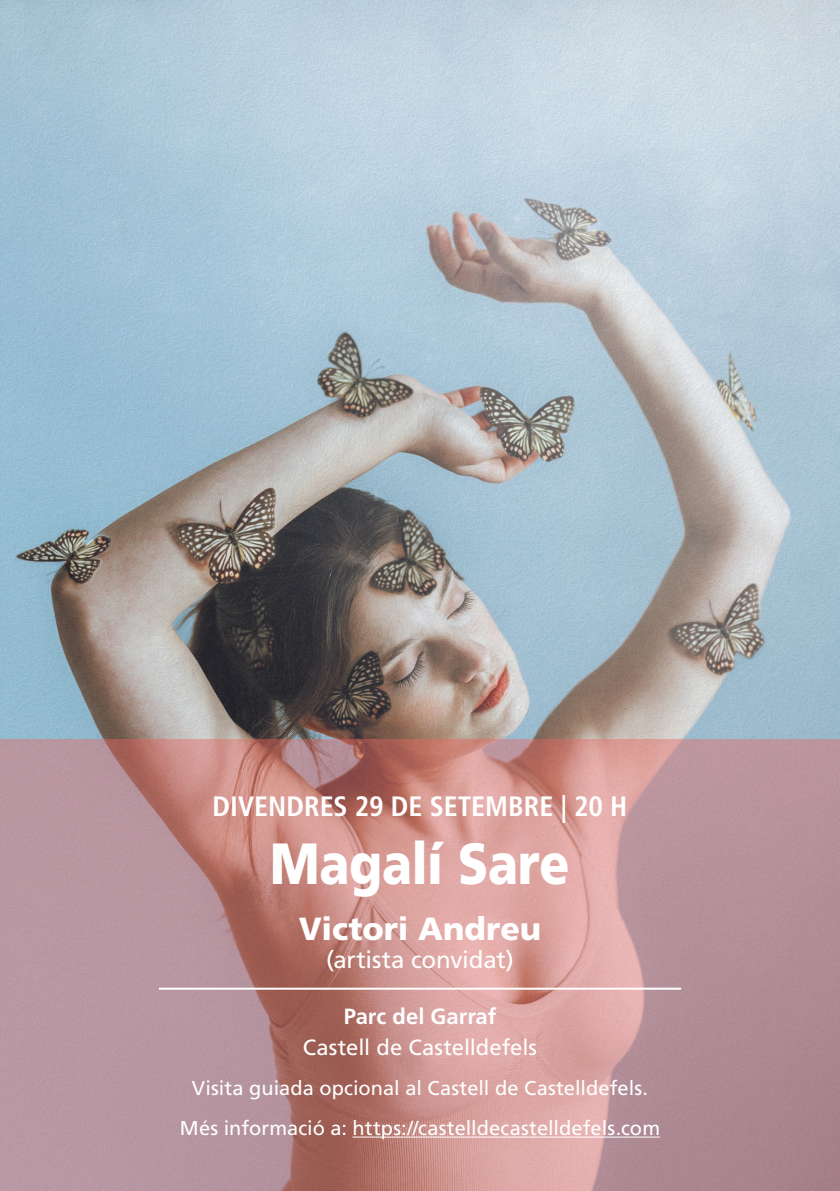
<style>
.page{position:relative;width:840px;height:1191px;background:#fff}
.page>*{position:absolute;margin:0;border:0;box-sizing:border-box;transform-origin:0 0}
.t1{font:900 58px "Frutiger LT Std";letter-spacing:-.005em;color:#fff;scale:.85 1}
.t2{font:900 32px "Frutiger LT Std";color:#fff}
.t3{font:700 condensed 28px "Frutiger LT Std";color:#fff}
.t4{font:24px "Frutiger LT Std";letter-spacing:-.005em;color:#fff}
.t5{font:22px "Frutiger LT Std";color:#fff}
.t6{font:700 22px "Frutiger LT Std";color:#fff}
.t7{font:20px/40.2px "Frutiger LT Std";letter-spacing:.005em;color:#fff;text-align:center}
</style>
<div class="page">
<img style="left:0;top:0;width:839px;height:739px">
<svg style="left:0;top:739px;width:839px;height:452px;background:#bf9093"></svg>
<hr style="left:159px;top:987px;width:521px;height:2px;background:#fff">
<hr style="left:352px;top:1136px;width:307px;height:1px;background:#fff">
<h3 class="t3" style="left:212px;top:789px;width:416px">DIVENDRES 29 DE SETEMBRE | 20 H</h3>
<h1 class="t1" style="left:270px;top:828px;width:353px">Magalí Sare</h1>
<h2 class="t2" style="left:298px;top:909px;width:244px">Victori Andreu</h2>
<p class="t4" style="left:326px;top:945px;width:189px">(artista convidat)</p>
<p class="t6" style="left:343px;top:1003px;width:154px">Parc del Garraf</p>
<p class="t5" style="left:302px;top:1034px;width:236px">Castell de Castelldefels</p>
<p class="t7" style="left:180px;top:1068px;width:481px">Visita guiada opcional al Castell de Castelldefels.<br>Més informació a: https://castelldecastelldefels.com</p>
</div>
